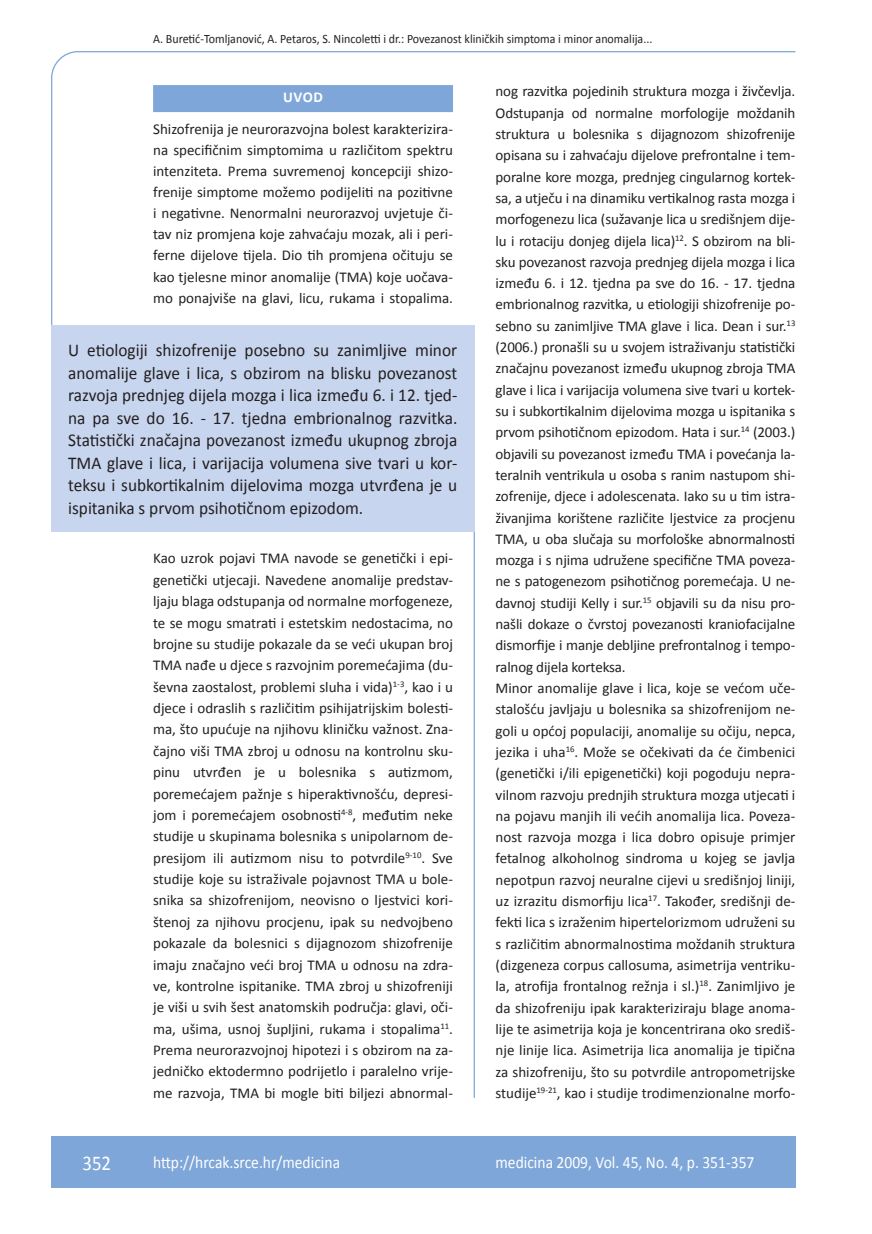
<style>
.page{position:relative;width:872px;height:1234px;background:#fff}
.page>*{position:absolute;margin:0;border:0;box-sizing:border-box;transform-origin:0 0}
.t1{font:21px "Calibri";color:#fff;scale:.9 1}
.anterfile{font:18px/22.5px "Calibri";color:#231f20;text-align:justify;scale:.96 1}
.t2{font:17.25px "Calibri";color:#fff;scale:.9 1}
.osnovni_tekst{font:15px/21.3px "Calibri";color:#231f20;text-align:justify}
.naslov_ruler{font:700 15px "Calibri";color:#fff}
.glava{font:12.75px "Calibri";color:#231f20;scale:.94 1}
</style>
<div class="page">
<svg style="left:51px;top:51px;width:745px;height:274px"></svg>
<hr style="left:473px;top:325px;width:2px;height:772px;background:#7ea6d8">
<div style="left:51px;top:1135px;width:744px;height:51px;background:#7ea6d8"></div>
<div style="left:153px;top:85px;width:300px;height:27px;background:#7ea6d8"></div>
<div style="left:51px;top:325px;width:423px;height:206px;background:#c7d5ee"></div>
<p class="glava" style="left:153px;top:30px;width:532px">A. Buretić-Tomljanović, A. Petaros, S. Nincoletti i dr.: Povezanost kliničkih simptoma i minor anomalija...</p>
<p class="naslov_ruler" style="left:283px;top:88px;width:11px">UVOD</p>
<p class="osnovni_tekst" style="left:153px;top:118px;width:301px">Shizofrenija je neurorazvojna bolest karakterizira&shy;na specifičnim simptomima u različitom spektru intenziteta. Prema suvremenoj koncepciji shizo&shy;frenije simptome možemo podijeliti na pozitivne i negativne. Nenormalni neurorazvoj uvjetuje či&shy;tav niz promjena koje zahvaćaju mozak, ali i peri&shy;ferne dijelove tijela. Dio tih promjena očituju se kao tjelesne minor anomalije (TMA) koje uočava&shy;mo ponajviše na glavi, licu, rukama i stopalima.</p>
<p class="anterfile" style="left:68px;top:338px;width:407px">U etiologiji shizofrenije posebno su zanimljive minor anomalije glave i lica, s obzirom na blisku povezanost razvoja prednjeg dijela mozga i lica između 6. i 12. tjed&shy;na pa sve do 16. - 17. tjedna embrionalnog razvitka.<br>Statistički značajna povezanost između ukupnog zbroja TMA glave i lica, i varijacija volumena sive tvari u kor&shy;teksu i subkortikalnim dijelovima mozga utvrđena je u ispitanika s prvom psihotičnom epizodom.</p>
<p class="osnovni_tekst" style="left:153px;top:547px;width:301px">Kao uzrok pojavi TMA navode se genetički i epi&shy;genetički utjecaji. Navedene anomalije predstav&shy;ljaju blaga odstupanja od normalne morfogeneze, te se mogu smatrati i estetskim nedostacima, no brojne su studije pokazale da se veći ukupan broj TMA nađe u djece s razvojnim poremećajima (du&shy;ševna zaostalost, problemi sluha i vida)<sup>1-3</sup>, kao i u djece i odraslih s različitim psihijatrijskim bolesti&shy;ma, što upućuje na njihovu kliničku važnost. Zna&shy;čajno viši TMA zbroj u odnosu na kontrolnu sku&shy;pinu utvrđen je u bolesnika s autizmom, poremećajem pažnje s hiperaktivnošću, depresi&shy;jom i poremećajem osobnosti<sup>4-8</sup>, međutim neke studije u skupinama bolesnika s unipolarnom de&shy;presijom ili autizmom nisu to potvrdile<sup>9-10</sup>. Sve studije koje su istraživale pojavnost TMA u bole&shy;snika sa shizofrenijom, neovisno o ljestvici kori&shy;štenoj za njihovu procjenu, ipak su nedvojbeno pokazale da bolesnici s dijagnozom shizofrenije imaju značajno veći broj TMA u odnosu na zdra&shy;ve, kontrolne ispitanike. TMA zbroj u shizofreniji je viši u svih šest anatomskih područja: glavi, oči&shy;ma, ušima, usnoj šupljini, rukama i stopalima<sup>11</sup>.<br>Prema neurorazvojnoj hipotezi i s obzirom na za&shy;jedničko ektodermno podrijetlo i paralelno vrije&shy;me razvoja, TMA bi mogle biti biljezi abnormal-</p>
<p class="osnovni_tekst" style="left:495px;top:80px;width:301px">nog razvitka pojedinih struktura mozga i živčevlja.<br>Odstupanja od normalne morfologije moždanih struktura u bolesnika s dijagnozom shizofrenije opisana su i zahvaćaju dijelove prefrontalne i tem&shy;poralne kore mozga, prednjeg cingularnog kortek&shy;sa, a utječu i na dinamiku vertikalnog rasta mozga i morfogenezu lica (sužavanje lica u središnjem dije&shy;lu i rotaciju donjeg dijela lica)<sup>12</sup>. S obzirom na bli&shy;sku povezanost razvoja prednjeg dijela mozga i lica između 6. i 12. tjedna pa sve do 16. - 17. tjedna embrionalnog razvitka, u etiologiji shizofrenije po&shy;sebno su zanimljive TMA glave i lica. Dean i sur.<sup>13 </sup>(2006.) pronašli su u svojem istraživanju statistički značajnu povezanost između ukupnog zbroja TMA glave i lica i varijacija volumena sive tvari u kortek&shy;su i subkortikalnim dijelovima mozga u ispitanika s prvom psihotičnom epizodom. Hata i sur.<sup>14</sup> (2003.) objavili su povezanost između TMA i povećanja la&shy;teralnih ventrikula u osoba s ranim nastupom shi&shy;zofrenije, djece i adolescenata. Iako su u tim istra&shy;živanjima korištene različite ljestvice za procjenu TMA, u oba slučaja su morfološke abnormalnosti mozga i s njima udružene specifične TMA poveza&shy;ne s patogenezom psihotičnog poremećaja. U ne&shy;davnoj studiji Kelly i sur.<sup>15</sup> objavili su da nisu pro&shy;našli dokaze o čvrstoj povezanosti kraniofacijalne dismorfije i manje debljine prefrontalnog i tempo&shy;ralnog dijela korteksa.</p>
<p class="osnovni_tekst" style="left:495px;top:676px;width:301px">Minor anomalije glave i lica, koje se većom uče&shy;stalošću javljaju u bolesnika sa shizofrenijom ne&shy;goli u općoj populaciji, anomalije su očiju, nepca, jezika i uha<sup>16</sup>. Može se očekivati da će čimbenici (genetički i/ili epigenetički) koji pogoduju nepra&shy;vilnom razvoju prednjih struktura mozga utjecati i na pojavu manjih ili većih anomalija lica. Poveza&shy;nost razvoja mozga i lica dobro opisuje primjer fetalnog alkoholnog sindroma u kojeg se javlja nepotpun razvoj neuralne cijevi u središnjoj liniji, uz izrazitu dismorfiju lica<sup>17</sup>. Također, središnji de&shy;fekti lica s izraženim hipertelorizmom udruženi su s različitim abnormalnostima moždanih struktura (dizgeneza corpus callosuma, asimetrija ventriku&shy;la, atrofija frontalnog režnja i sl.)<sup>18</sup>. Zanimljivo je da shizofreniju ipak karakteriziraju blage anoma&shy;lije te asimetrija koja je koncentrirana oko središ&shy;nje linije lica. Asimetrija lica anomalija je tipična za shizofreniju, što su potvrdile antropometrijske studije<sup>19-21</sup>, kao i studije trodimenzionalne morfo-</p>
<p class="t1" style="left:82px;top:1149px;width:33px">352</p>
<p class="t2" style="left:153px;top:1150px;width:209px">http://hrcak.srce.hr/medicina</p>
<p class="t2" style="left:495px;top:1151px;width:289px">medicina 2009, Vol. 45, No. 4, p. 351-357</p>
</div>
